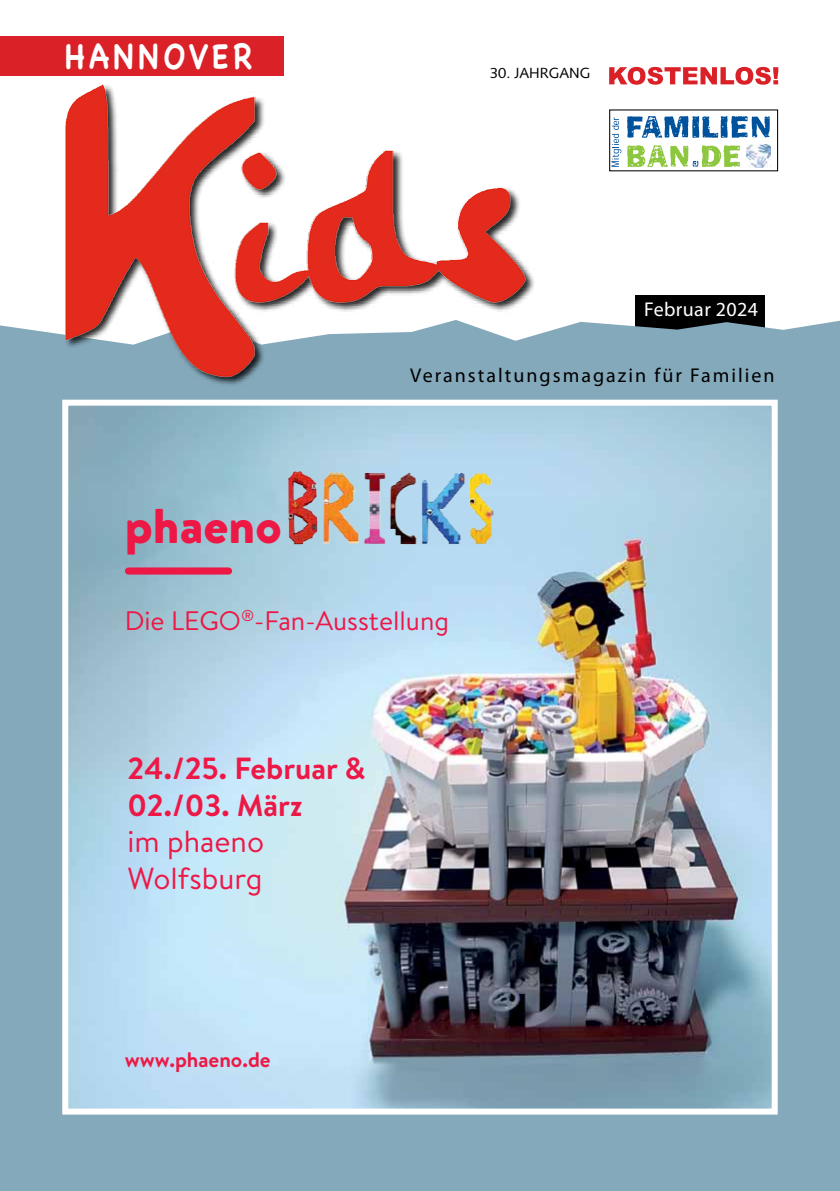
<style>
.page{position:relative;width:840px;height:1191px;background:#fff}
.page>*{position:absolute;margin:0;border:0;box-sizing:border-box;transform-origin:0 0}
.t1{font:900 48.8px "Brandon Text";color:#ed1846}
.t2{font:700 34.4px "Chalkboard";letter-spacing:.15em;color:#fff;scale:.87 1}
.t3{font:700 30.6px/36.6px "Brandon Text";color:#ed1846}
.t4{font:30.6px/36.6px "Brandon Text";color:#ed1846}
.t5{font:26.8px "Brandon Text";color:#ed1846}
.t6{font:700 21px "Brandon Text";color:#ed1846}
.t7{font:20px "Myriad Pro";letter-spacing:.1em;color:#000}
.t8{font:20px "Myriad Pro";letter-spacing:.02em;color:#fff}
.t9{font:14.6px "Syntax";color:#000}
</style>
<div class="page">
<div style="left:635px;top:295px;width:129px;height:37px;background:#000"></div>
<div style="left:0;top:320px;width:839px;height:871px;background:#84a9bb"></div>
<img style="left:69px;top:407px;width:701px;height:700px">
<div style="left:128px;top:567px;width:100px;height:7px;background:#ed1846"></div>
<img style="left:259px;top:468px;width:258px;height:80px">
<div style="left:62px;top:400px;width:715px;height:714px;border:6px solid #fff"></div>
<svg style="left:611px;top:116px;width:158px;height:51px"></svg>
<svg style="left:769px;top:144px;width:1px;height:14px"></svg>
<img style="left:746px;top:144px;width:23px;height:24px">
<svg style="left:609px;top:67px;width:168px;height:18px"></svg>
<div style="left:0;top:37px;width:283px;height:39px;background:#da2128"></div>
<img style="left:48px;top:75px;width:505px;height:308px">
<h2 class="t2" style="left:65px;top:36px;width:217px">HANNOVER</h2>
<h1 class="t1" style="left:125px;top:491px;width:158px">phaeno</h1>
<p class="t9" style="left:489px;top:64px;width:102px">30. JAHRGANG</p>
<p class="t8" style="left:643px;top:297px;width:115px">Februar 2024</p>
<p class="t7" style="left:410px;top:363px;width:366px">Veranstaltungsmagazin für Familien</p>
<h3 class="t5" style="left:125px;top:602px;width:325px">Die LEGO<sup>®</sup>-Fan-Ausstellung</h3>
<h3 class="t3" style="left:127px;top:749px;width:239px">24./25. Februar &amp;<br>02./03. März</h3>
<h3 class="t4" style="left:127px;top:822px;width:138px">im phaeno<br>Wolfsburg</h3>
<p class="t6" style="left:125px;top:1045px;width:147px">www.phaeno.de</p>
</div>
